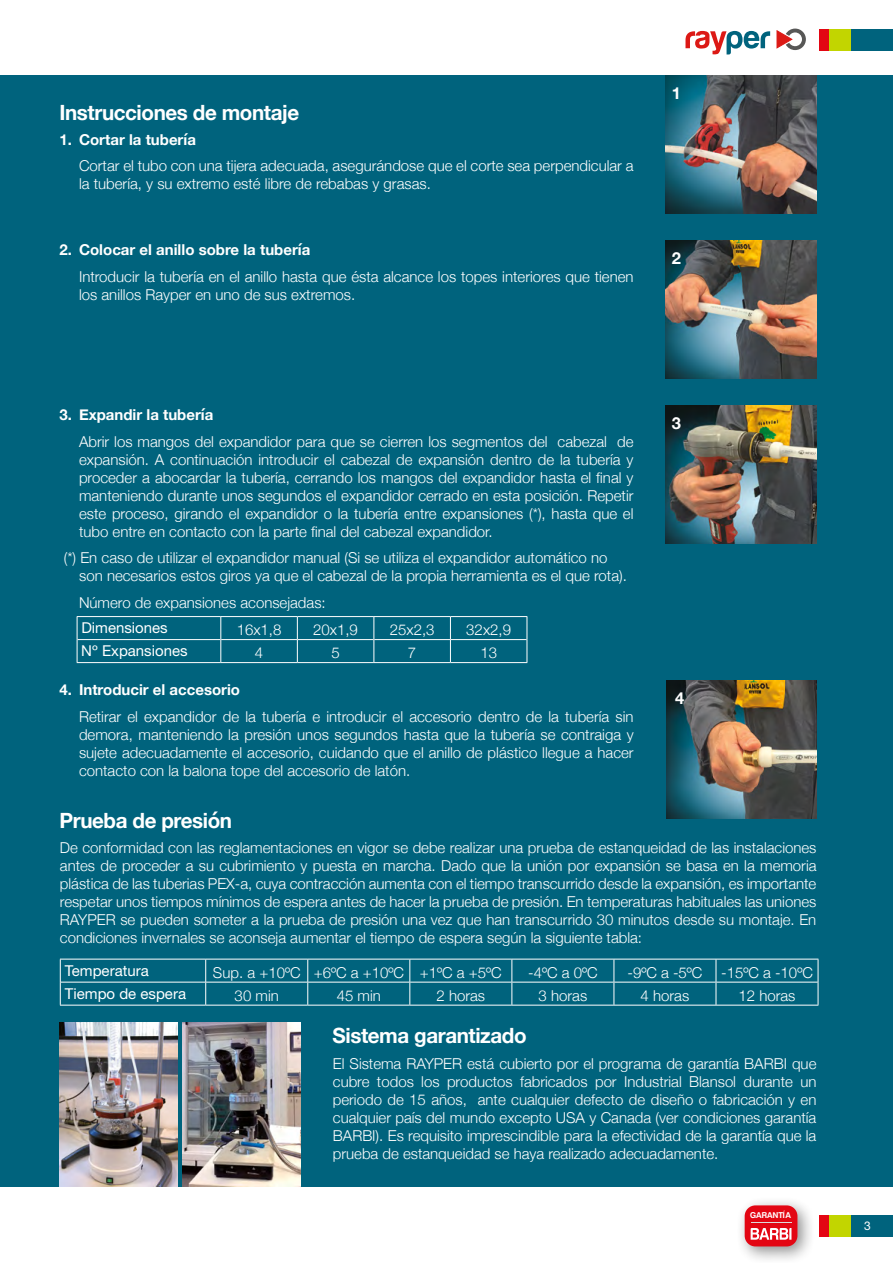
<style>
.page{position:relative;width:893px;height:1263px;background:#fff}
.page>*{position:absolute;margin:0;border:0;box-sizing:border-box;transform-origin:0 0}
.t1{font:700 21px "Helvetica Neue";letter-spacing:-.02em;color:#fff}
.t2{font:700 16.5px "Helvetica Neue";color:#fff}
.t3{font:300 15px/18px "Helvetica Neue";color:#fff;text-align:justify}
.t4{font:700 15px "Helvetica Neue";color:#fff}
.t5{font:15px "Helvetica Neue LT Std";color:#fff}
.t6{font:12px "Helvetica Neue LT Std";color:#fff}
.t7{font:8.7px "Harabara";letter-spacing:.01em;color:#fff}
</style>
<div class="page">
<div style="left:819px;top:1215px;width:10px;height:22px;background:#e30613"></div>
<div style="left:829px;top:1215px;width:22px;height:22px;background:#c2d500"></div>
<div style="left:851px;top:1215px;width:42px;height:22px;background:#00637d"></div>
<svg style="left:685px;top:31px;width:85px;height:23px"></svg>
<svg style="left:776px;top:29px;width:30px;height:21px"></svg>
<div style="left:735px;top:1196px;width:81px;height:67px;background:#000;opacity:.45"></div>
<div style="left:745px;top:1205px;width:52px;height:41px;background:#e30613;border-radius:11px"></div>
<svg style="left:751px;top:1228px;width:40px;height:12px"></svg>
<hr style="left:751px;top:1222px;width:40px;height:1px;background:#dadada">
<div style="left:0;top:75px;width:893px;height:1111px;background:#00637d"></div>
<hr style="left:60px;top:959px;width:146px;height:1px;background:#fff">
<hr style="left:206px;top:959px;width:102px;height:1px;background:#fff">
<hr style="left:308px;top:959px;width:102px;height:1px;background:#fff">
<hr style="left:410px;top:959px;width:102px;height:1px;background:#fff">
<hr style="left:512px;top:959px;width:102px;height:1px;background:#fff">
<hr style="left:614px;top:959px;width:102px;height:1px;background:#fff">
<hr style="left:716px;top:959px;width:102px;height:1px;background:#fff">
<svg style="left:60px;top:959px;width:1px;height:46px"></svg>
<svg style="left:818px;top:959px;width:1px;height:46px"></svg>
<hr style="left:61px;top:982px;width:144px;height:1px;background:#fff">
<hr style="left:206px;top:982px;width:101px;height:1px;background:#fff">
<hr style="left:308px;top:982px;width:101px;height:1px;background:#fff">
<hr style="left:410px;top:982px;width:101px;height:1px;background:#fff">
<hr style="left:512px;top:982px;width:102px;height:1px;background:#fff">
<hr style="left:614px;top:982px;width:102px;height:1px;background:#fff">
<hr style="left:716px;top:982px;width:102px;height:1px;background:#fff">
<hr style="left:60px;top:1005px;width:146px;height:1px;background:#fff">
<hr style="left:206px;top:1005px;width:102px;height:1px;background:#fff">
<hr style="left:308px;top:1005px;width:102px;height:1px;background:#fff">
<hr style="left:410px;top:1005px;width:102px;height:1px;background:#fff">
<hr style="left:512px;top:1005px;width:102px;height:1px;background:#fff">
<hr style="left:614px;top:1005px;width:102px;height:1px;background:#fff">
<hr style="left:716px;top:1005px;width:102px;height:1px;background:#fff">
<svg style="left:205px;top:959px;width:1px;height:46px"></svg>
<svg style="left:307px;top:959px;width:1px;height:46px"></svg>
<svg style="left:409px;top:959px;width:1px;height:46px"></svg>
<svg style="left:511px;top:959px;width:1px;height:46px"></svg>
<svg style="left:614px;top:959px;width:1px;height:46px"></svg>
<svg style="left:716px;top:959px;width:1px;height:46px"></svg>
<div style="left:819px;top:30px;width:10px;height:21px;background:#e30613"></div>
<div style="left:829px;top:30px;width:22px;height:21px;background:#c2d500"></div>
<div style="left:851px;top:30px;width:42px;height:21px;background:#00637d"></div>
<img style="left:665px;top:75px;width:151px;height:138px">
<img style="left:60px;top:1023px;width:118px;height:163px">
<img style="left:182px;top:1023px;width:119px;height:163px">
<img style="left:665px;top:240px;width:151px;height:138px">
<img style="left:665px;top:405px;width:151px;height:138px">
<hr style="left:77px;top:616px;width:144px;height:1px;background:#fff">
<hr style="left:221px;top:616px;width:76px;height:1px;background:#fff">
<hr style="left:297px;top:616px;width:77px;height:1px;background:#fff">
<hr style="left:374px;top:616px;width:76px;height:1px;background:#fff">
<hr style="left:450px;top:616px;width:77px;height:1px;background:#fff">
<svg style="left:77px;top:617px;width:1px;height:45px"></svg>
<svg style="left:527px;top:617px;width:1px;height:45px"></svg>
<hr style="left:77px;top:662px;width:144px;height:1px;background:#fff">
<hr style="left:221px;top:662px;width:76px;height:1px;background:#fff">
<hr style="left:297px;top:662px;width:77px;height:1px;background:#fff">
<hr style="left:374px;top:662px;width:76px;height:1px;background:#fff">
<hr style="left:450px;top:662px;width:77px;height:1px;background:#fff">
<hr style="left:77px;top:639px;width:143px;height:1px;background:#fff">
<hr style="left:221px;top:639px;width:76px;height:1px;background:#fff">
<hr style="left:298px;top:639px;width:75px;height:1px;background:#fff">
<hr style="left:374px;top:639px;width:76px;height:1px;background:#fff">
<hr style="left:451px;top:639px;width:76px;height:1px;background:#fff">
<svg style="left:220px;top:617px;width:1px;height:45px"></svg>
<svg style="left:297px;top:617px;width:1px;height:45px"></svg>
<svg style="left:373px;top:617px;width:1px;height:45px"></svg>
<svg style="left:450px;top:617px;width:1px;height:45px"></svg>
<img style="left:666px;top:681px;width:150px;height:138px">
<h1 class="t1" style="left:60px;top:96px;width:241px">Instrucciones de montaje</h1>
<p class="t4" style="left:60px;top:128px;width:138px">1. Cortar la tubería</p>
<p class="t3" style="left:79px;top:156px;width:556px">Cortar el tubo con una tijera adecuada, asegurándose que el corte sea perpendicular a la tubería, y su extremo esté libre de rebabas y grasas.</p>
<p class="t4" style="left:60px;top:238px;width:252px">2. Colocar el anillo sobre la tubería</p>
<p class="t3" style="left:79px;top:266px;width:556px">Introducir la tubería en el anillo hasta que ésta alcance los topes interiores que tienen los anillos Rayper en uno de sus extremos.</p>
<p class="t2" style="left:672px;top:80px;width:11px">1</p>
<p class="t2" style="left:672px;top:245px;width:11px">2</p>
<p class="t4" style="left:59px;top:403px;width:155px">3. Expandir la tubería</p>
<p class="t3" style="left:79px;top:431px;width:556px">Abrir los mangos del expandidor para que se cierren los segmentos del cabezal de expansión. A continuación introducir el cabezal de expansión dentro de la tubería y proceder a abocardar la tubería, cerrando los mangos del expandidor hasta el final y manteniendo durante unos segundos el expandidor cerrado en esta posición. Repetir este proceso, girando el expandidor o la tubería entre expansiones (*), hasta que el tubo entre en contacto con la parte final del cabezal expandidor.</p>
<p class="t3" style="left:79px;top:548px;width:549px;text-indent:-15px">(*) En caso de utilizar el expandidor manual (Si se utiliza el expandidor automático no son necesarios estos giros ya que el cabezal de la propia herramienta es el que rota).</p>
<p class="t3" style="left:79px;top:592px;width:248px">Número de expansiones aconsejadas:</p>
<p class="t5" style="left:81px;top:619px;width:88px">Dimensiones</p>
<p class="t3" style="left:237px;top:620px;width:46px">16x1,8</p>
<p class="t3" style="left:313px;top:620px;width:46px">20x1,9</p>
<p class="t3" style="left:390px;top:620px;width:46px">25x2,3</p>
<p class="t3" style="left:466px;top:620px;width:46px">32x2,9</p>
<p class="t5" style="left:81px;top:642px;width:108px">Nº Expansiones</p>
<p class="t3" style="left:255px;top:643px;width:10px">4</p>
<p class="t3" style="left:331px;top:643px;width:10px">5</p>
<p class="t3" style="left:408px;top:643px;width:10px">7</p>
<p class="t3" style="left:480px;top:643px;width:18px">13</p>
<p class="t4" style="left:60px;top:678px;width:182px">4. Introducir el accesorio</p>
<p class="t3" style="left:79px;top:706px;width:556px">Retirar el expandidor de la tubería e introducir el accesorio dentro de la tubería sin demora, manteniendo la presión unos segundos hasta que la tubería se contraiga y sujete adecuadamente el accesorio, cuidando que el anillo de plástico llegue a hacer contacto con la balona tope del accesorio de latón.</p>
<h1 class="t1" style="left:60px;top:804px;width:174px">Prueba de presión</h1>
<p class="t2" style="left:672px;top:410px;width:11px">3</p>
<p class="t2" style="left:675px;top:686px;width:11px">4</p>
<p class="t3" style="left:60px;top:837px;width:758px">De conformidad con las reglamentaciones en vigor se debe realizar una prueba de estanqueidad de las instalaciones antes de proceder a su cubrimiento y puesta en marcha. Dado que la unión por expansión se basa en la memoria plástica de las tuberias PEX-a, cuya contracción aumenta con el tiempo transcurrido desde la expansión, es importante respetar unos tiempos mínimos de espera antes de hacer la prueba de presión. En temperaturas habituales las uniones RAYPER se pueden someter a la prueba de presión una vez que han transcurrido 30 minutos desde su montaje. En condiciones invernales se aconseja aumentar el tiempo de espera según la siguiente tabla:</p>
<p class="t5" style="left:65px;top:962px;width:85px">Temperatura</p>
<p class="t3" style="left:213px;top:962px;width:290px">Sup. a +10ºC +6ºC a +10ºC +1ºC a +5ºC</p>
<p class="t3" style="left:528px;top:962px;width:71px">-4ºC a 0ºC</p>
<p class="t3" style="left:627px;top:962px;width:187px">-9ºC a -5ºC -15ºC a -10ºC</p>
<p class="t5" style="left:65px;top:985px;width:123px">Tiempo de espera</p>
<p class="t3" style="left:235px;top:985px;width:46px">30 min</p>
<p class="t3" style="left:337px;top:985px;width:46px">45 min</p>
<p class="t3" style="left:437px;top:985px;width:50px">2 horas</p>
<p class="t3" style="left:539px;top:985px;width:50px">3 horas</p>
<p class="t3" style="left:641px;top:985px;width:50px">4 horas</p>
<p class="t3" style="left:738px;top:985px;width:58px">12 horas</p>
<h1 class="t1" style="left:333px;top:1019px;width:196px">Sistema garantizado</h1>
<p class="t3" style="left:333px;top:1053px;width:485px">El Sistema RAYPER está cubierto por el programa de garantía BARBI que cubre todos los productos fabricados por Industrial Blansol durante un periodo de 15 años, ante cualquier defecto de diseño o fabricación y en cualquier país del mundo excepto USA y Canada (ver condiciones garantía BARBI). Es requisito imprescindible para la efectividad de la garantía que la prueba de estanqueidad se haya realizado adecuadamente.</p>
<p class="t7" style="left:751px;top:1211px;width:42px">GARANTÍA</p>
<p class="t6" style="left:864px;top:1219px;width:8px">3</p>
</div>
